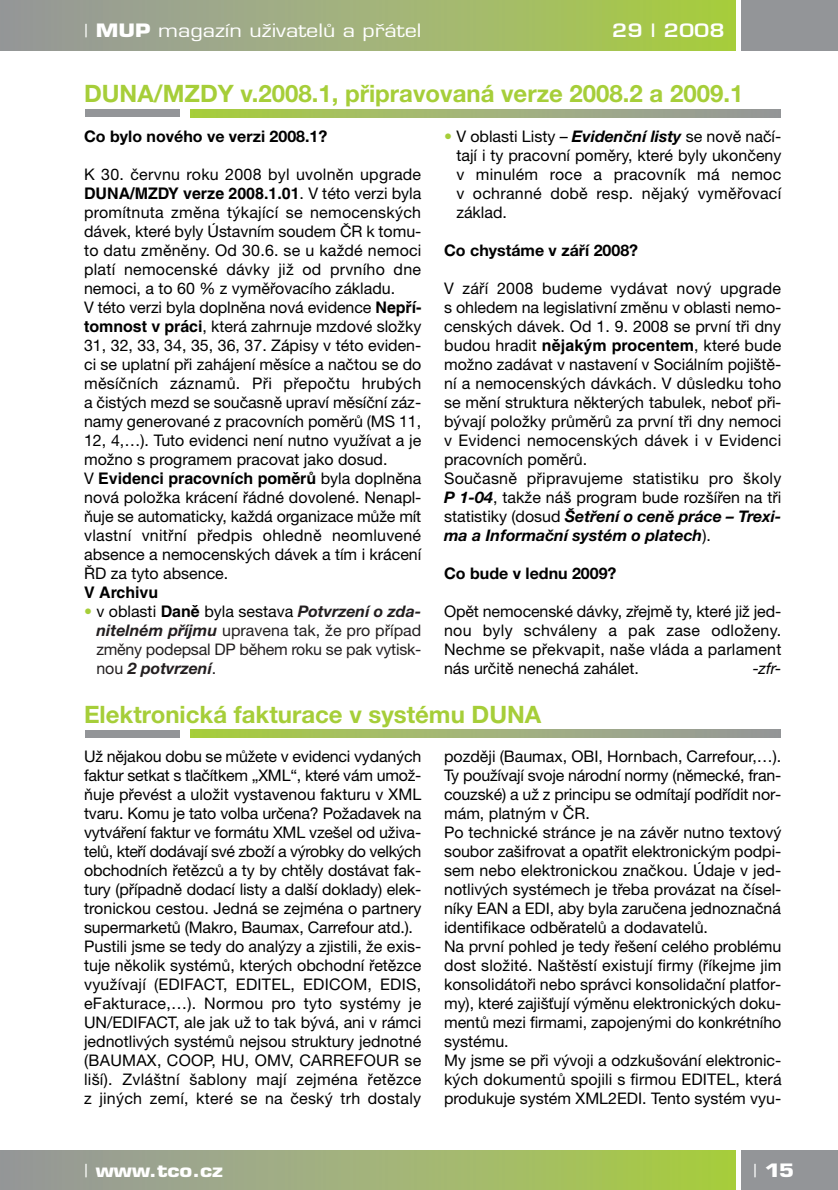
<style>
.page{position:relative;width:838px;height:1190px;background:#fff}
.page>*{position:absolute;margin:0;border:0;box-sizing:border-box;transform-origin:0 0}
.t1{font:700 24px "Helvetica Neue CE";color:#a6ce39}
.t2{font:18px "Eurostile CE";color:#fff;scale:1.2 1}
.t3{font:700 18px "Eurostile CE";color:#fff;scale:1.2 1}
.t4{font:600 18px "Eurostile CE";color:#fff;scale:1.2 1}
.t5{font:16px/19px "Helvetica Neue CE";color:#000}
.t6{font:16px/19px "Helvetica Neue CE";letter-spacing:-.015em;color:#231f20;text-align:justify}
.t7{font:700 16px "Helvetica CE";color:#000}
.t8{font:700 16px "Helvetica Neue CE";color:#000}
.t9{font:italic 16px "Helvetica Neue CE";color:#000}
.s1{font-family:"Helvetica Neue CE"}
.s2{font-weight:700}
.s3{font-family:"Helvetica Neue CE";font-weight:400}
.s4{font-family:"Helvetica CE";font-weight:700}
.s5{color:#a6ce39}
.s6{color:#000}
.s7{font-family:"Helvetica CE";font-weight:700;color:#000}
.s8{font-weight:700;font-style:italic}
</style>
<div class="page">
<div style="left:741px;top:1151px;width:97px;height:39px;background:#939598"></div>
<div style="left:0;top:1151px;width:736px;height:39px;background:linear-gradient(to right,#9898a3,#aace46)"></div>
<div style="left:741px;top:0;width:97px;height:51px;background:#939598"></div>
<div style="left:0;top:0;width:736px;height:51px;background:linear-gradient(to right,#9898a3,#aace46)"></div>
<div style="left:85px;top:110px;width:94px;height:7px;background:#939598"></div>
<svg style="left:190px;top:110px;width:590px;height:7px;background:#a0b273"></svg>
<div style="left:85px;top:730px;width:94px;height:8px;background:#939598"></div>
<svg style="left:190px;top:730px;width:590px;height:8px;background:#a0b273"></svg>
<p class="t2" style="left:84px;top:24px;width:283px"><span class="s1">|</span> <span class="s2">MUP</span> magazín uÏivatelÛ a pfiátel</p>
<p class="t4" style="left:612px;top:24px;width:95px">29 | 2008</p>
<h1 class="t1" style="left:84px;top:85px;width:661px">DUNA/MZDY v.2008.1, připravovaná verze 2008.2 a 2009.1</h1>
<p class="t8" style="left:84px;top:130px;width:245px">Co bylo nového ve verzi 2008.1?</p>
<p class="t5" style="left:84px;top:166px;width:339px">K 30. červnu roku 2008 byl uvolněn upgrade</p>
<p class="t7" style="left:84px;top:187px;width:339px">DUNA/MZDY verze 2008.1.01<span class="s3">. V této verzi byla</span></p>
<p class="t5" style="left:84px;top:204px;width:339px">promítnuta změna týkající se nemocenských dávek, které byly Ústavním soudem ČR k tomu&shy;to datu změněny. Od 30.6. se u každé nemoci platí nemocenské dávky již od prvního dne nemoci, a to 60 % z vyměřovacího základu.<br>V této verzi byla doplněna nová evidence <span class="s4">Nepří&shy;tomnost v práci</span>, která zahrnuje mzdové složky 31, 32, 33, 34, 35, 36, 37. Zápisy v této eviden&shy;ci se uplatní při zahájení měsíce a načtou se do měsíčních záznamů. Při přepočtu hrubých a čistých mezd se současně upraví měsíční záz&shy;namy generované z pracovních poměrů (MS 11, 12, 4,…). Tuto evidenci není nutno využívat a je možno s programem pracovat jako dosud.</p>
<p class="t7" style="left:84px;top:472px;width:339px"><span class="s3">V</span> Evidenci pracovních poměrů <span class="s3">byla doplněna</span></p>
<p class="t5" style="left:84px;top:489px;width:339px;text-align:justify">nová položka krácení řádné dovolené. Nenapl&shy;ňuje se automaticky, každá organizace může mít vlastní vnitřní předpis ohledně neomluvené absence a nemocenských dávek a tím i krácení ŘD za tyto absence.</p>
<p class="t7" style="left:84px;top:586px;width:76px">V Archivu</p>
<p class="t6" style="left:96px;top:603px;width:327px;text-indent:-12px"><span class="s5">•</span> <span class="s6">v oblasti</span> <span class="s7">Daně</span> <span class="s6">byla sestava</span> <span class="s8">Potvrzení o zda&shy;nitelném příjmu</span> upravena tak, že pro případ změny podepsal DP během roku se pak vytisk&shy;nou <span class="s8">2 potvrzení</span>.</p>
<p class="t5" style="left:456px;top:128px;width:327px;text-align:justify;text-indent:-12px"><span class="s5">•</span> V oblasti Listy – <span class="s8">Evidenční listy</span> se nově načí&shy;tají i ty pracovní poměry, které byly ukončeny v minulém roce a pracovník má nemoc v ochranné době resp. nějaký vyměřovací základ.</p>
<p class="t8" style="left:444px;top:244px;width:196px">Co chystáme v září 2008?</p>
<p class="t5" style="left:444px;top:280px;width:339px">V září 2008 budeme vydávat nový upgrade s ohledem na legislativní změnu v oblasti nemo&shy;cenských dávek. Od 1. 9. 2008 se první tři dny budou hradit <span class="s4">nějakým procentem</span>, které bude možno zadávat v nastavení v Sociálním pojiště&shy;ní a nemocenských dávkách. V důsledku toho se mění struktura některých tabulek, neboť při&shy;bývají položky průměrů za první tři dny nemoci v Evidenci nemocenských dávek i v Evidenci pracovních poměrů.<br>Současně připravujeme statistiku pro školy <span class="s8">P 1-04</span>, takže náš program bude rozšířen na tři statistiky (dosud <span class="s8">Šetření o ceně práce – Trexi&shy;ma a Informační systém o platech</span>).</p>
<p class="t8" style="left:444px;top:567px;width:174px">Co bude v lednu 2009?</p>
<p class="t5" style="left:444px;top:603px;width:339px;text-align:justify">Opět nemocenské dávky, zřejmě ty, které již jed&shy;nou byly schváleny a pak zase odloženy.<br>Nechme se překvapit, naše vláda a parlament nás určitě nenechá zahálet.</p>
<p class="t9" style="left:753px;top:662px;width:30px">-zfr-</p>
<h1 class="t1" style="left:84px;top:705px;width:459px">Elektronická fakturace v systému DUNA</h1>
<p class="t5" style="left:84px;top:749px;width:339px">Už nějakou dobu se můžete v evidenci vydaných faktur setkat s tlačítkem „XML“, které vám umož&shy;ňuje převést a uložit vystavenou fakturu v XML tvaru. Komu je tato volba určena? Požadavek na vytváření faktur ve formátu XML vzešel od uživa&shy;telů, kteří dodávají své zboží a výrobky do velkých obchodních řetězců a ty by chtěly dostávat fak&shy;tury (případně dodací listy a další doklady) elek&shy;tronickou cestou. Jedná se zejména o partnery supermarketů (Makro, Baumax, Carrefour atd.).<br>Pustili jsme se tedy do analýzy a zjistili, že exis&shy;tuje několik systémů, kterých obchodní řetězce využívají (EDIFACT, EDITEL, EDICOM, EDIS, eFakturace,…). Normou pro tyto systémy je UN/EDIFACT, ale jak už to tak bývá, ani v rámci jednotlivých systémů nejsou struktury jednotné (BAUMAX, COOP, HU, OMV, CARREFOUR se liší). Zvláštní šablony mají zejména řetězce z jiných zemí, které se na český trh dostaly</p>
<p class="t5" style="left:444px;top:749px;width:339px">později (Baumax, OBI, Hornbach, Carrefour,…).<br>Ty používají svoje národní normy (německé, fran&shy;couzské) a už z principu se odmítají podřídit nor&shy;mám, platným v ČR.<br>Po technické stránce je na závěr nutno textový soubor zašifrovat a opatřit elektronickým podpi&shy;sem nebo elektronickou značkou. Údaje v jed&shy;notlivých systémech je třeba provázat na čísel&shy;níky EAN a EDI, aby byla zaručena jednoznačná identifikace odběratelů a dodavatelů.<br>Na první pohled je tedy řešení celého problému dost složité. Naštěstí existují firmy (říkejme jim konsolidátoři nebo správci konsolidační platfor&shy;my), které zajišťují výměnu elektronických doku&shy;mentů mezi firmami, zapojenými do konkrétního systému.<br>My jsme se při vývoji a odzkušování elektronic&shy;kých dokumentů spojili s firmou EDITEL, která produkuje systém XML2EDI. Tento systém vyu-</p>
<p class="t3" style="left:84px;top:1163px;width:117px"><span class="s3">|</span> www.tco.cz</p>
<p class="t3" style="left:753px;top:1163px;width:36px"><span class="s3">|</span> 15</p>
</div>
